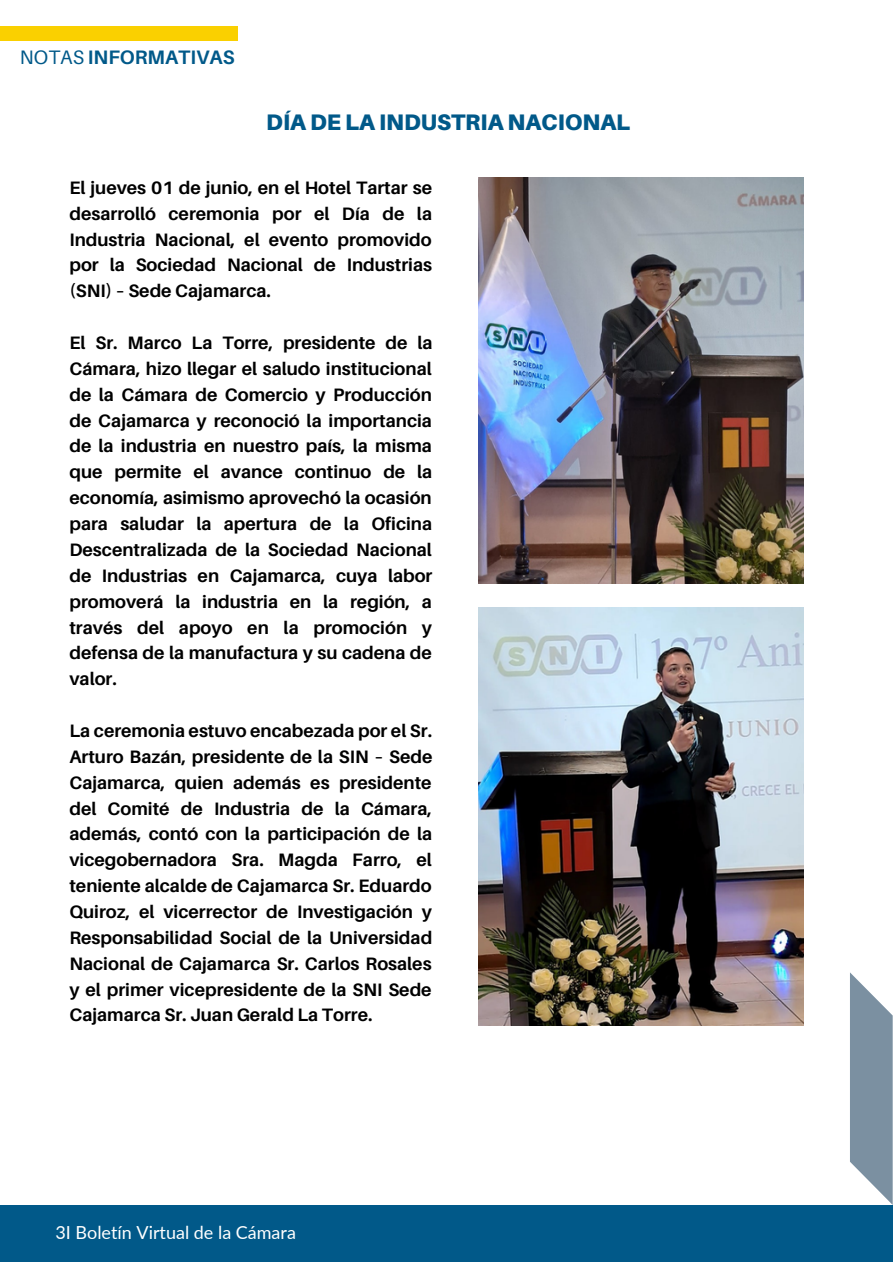
<style>
.page{position:relative;width:893px;height:1264px;background:#fff}
.page>*{position:absolute;margin:0;border:0;box-sizing:border-box;transform-origin:0 0}
.t1{font:900 22.5px "Aileron";color:#015989}
.t2{font:700 19.5px "Aileron";color:#015989}
.t3{font:700 18px/25.8px "Aileron";color:#000;text-align:justify}
.t4{font:18px "Lato";color:#fff}
.s1{font-weight:400}
</style>
<div class="page">
<div style="left:0;top:27px;width:237px;height:13px;background:#fad000"></div>
<img style="left:478px;top:177px;width:325px;height:406px">
<div style="left:0;top:1205px;width:892px;height:56px;background:#015989"></div>
<img style="left:478px;top:607px;width:325px;height:418px">
<svg style="left:850px;top:972px;width:42px;height:232px"></svg>
<p class="t2" style="left:20px;top:45px;width:216px"><span class="s1">NOTAS</span> INFORMATIVAS</p>
<p class="t1" style="left:266px;top:108px;width:365px">DÍA DE LA INDUSTRIA NACIONAL</p>
<p class="t3" style="left:69px;top:174px;width:364px">El jueves 01 de junio, en el Hotel Tartar se desarrolló ceremonia por el Día de la Industria Nacional, el evento promovido por la Sociedad Nacional de Industrias (SNI) – Sede Cajamarca.</p>
<p class="t3" style="left:69px;top:329px;width:364px">El Sr. Marco La Torre, presidente de la Cámara, hizo llegar el saludo institucional de la Cámara de Comercio y Producción de Cajamarca y reconoció la importancia de la industria en nuestro país, la misma que permite el avance continuo de la economía, asimismo aprovechó la ocasión para saludar la apertura de la Oficina Descentralizada de la Sociedad Nacional de Industrias en Cajamarca, cuya labor promoverá la industria en la región, a través del apoyo en la promoción y defensa de la manufactura y su cadena de valor.</p>
<p class="t3" style="left:69px;top:717px;width:364px">La ceremonia estuvo encabezada por el Sr.<br>Arturo Bazán, presidente de la SIN – Sede Cajamarca, quien además es presidente del Comité de Industria de la Cámara, además, contó con la participación de la vicegobernadora Sra. Magda Farro, el teniente alcalde de Cajamarca Sr. Eduardo Quiroz, el vicerrector de Investigación y Responsabilidad Social de la Universidad Nacional de Cajamarca Sr. Carlos Rosales y el primer vicepresidente de la SNI Sede Cajamarca Sr. Juan Gerald La Torre.</p>
<p class="t4" style="left:55px;top:1221px;width:242px">3I Boletín Virtual de la Cámara</p>
</div>
